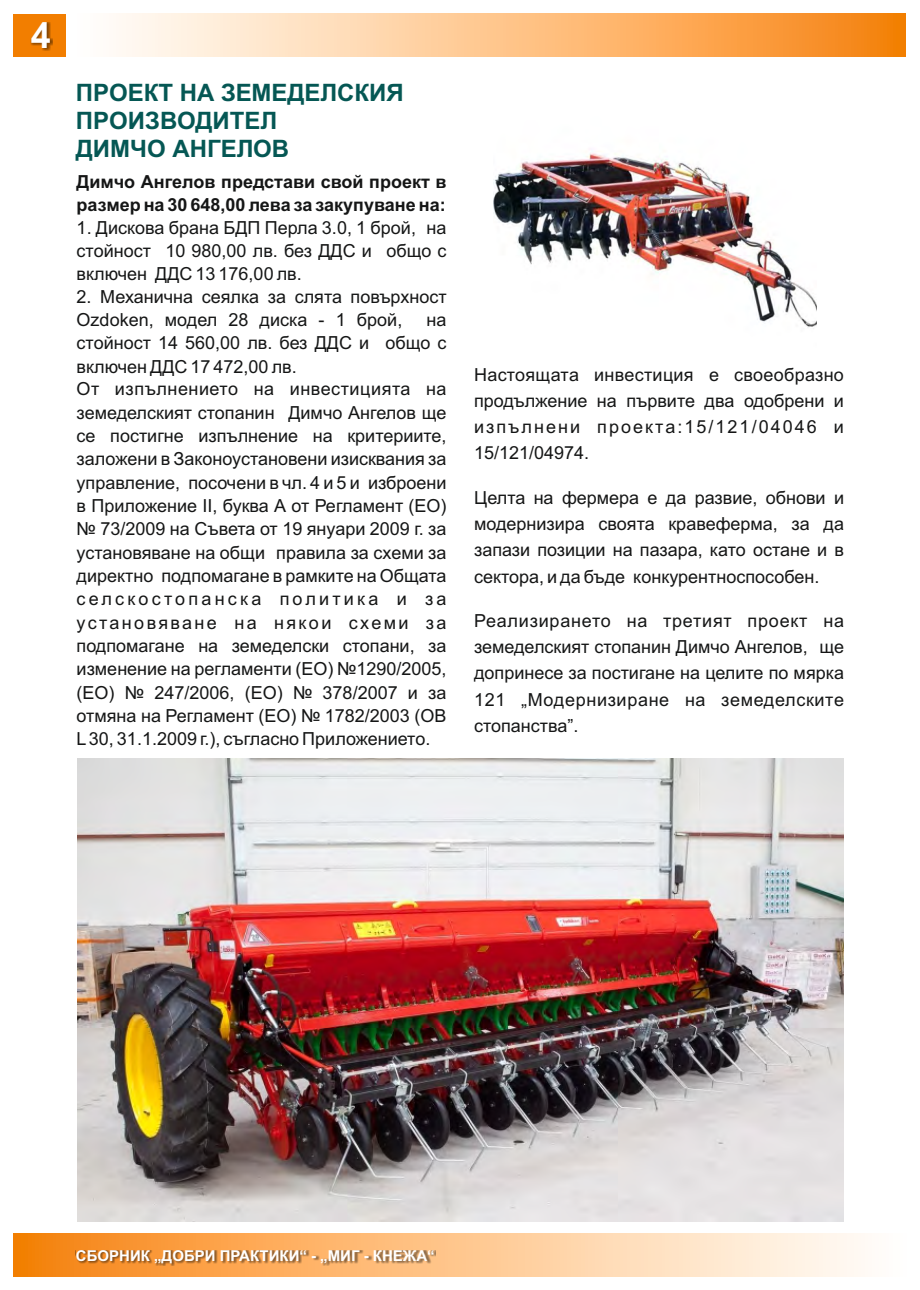
<style>
.page{position:relative;width:920px;height:1290px;background:#fff}
.page>*{position:absolute;margin:0;border:0;box-sizing:border-box;transform-origin:0 0}
.t1{font:700 36px "Arial";color:#fff}
.t2{font:700 24px/28.2px "Arial";color:#055754}
.t3{font:18px/23.2px "Arial";color:#151616;text-align:justify}
.t4{font:700 18px/23.4px "Arial";color:#151616}
.t5{font:700 15px "Arial";color:#fff}
</style>
<div class="page">
<div style="left:76px;top:14px;width:830px;height:43px;background:linear-gradient(to right,#fff,#f98612)"></div>
<div style="left:14px;top:14px;width:52px;height:43px;background:#f27e00"></div>
<div style="left:30px;top:23px;width:22px;height:28px;background:#151616;opacity:.49"></div>
<img style="left:493px;top:153px;width:324px;height:174px">
<img style="left:78px;top:758px;width:765px;height:464px">
<div style="left:14px;top:1233px;width:892px;height:43px;background:linear-gradient(to right,#f98511,#fff)"></div>
<div style="left:76px;top:1250px;width:360px;height:15px;background:#151616;opacity:.49"></div>
<h1 class="t1" style="left:31px;top:22px;width:22px">4</h1>
<h2 class="t2" style="left:76px;top:81px;width:329px">ПРОЕКТ НА ЗЕМЕДЕЛСКИЯ<br>ПРОИЗВОДИТЕЛ<br>ДИМЧО АНГЕЛОВ</h2>
<p class="t4" style="left:77px;top:171px;width:371px">Димчо Ангелов представи свой проект в размер на 30 648,00 лева за закупуване на:</p>
<p class="t3" style="left:77px;top:217px;width:371px">1. Дискова брана БДП Перла 3.0, 1 брой, на стойност 10 980,00 лв. без ДДС и общо с включен ДДС 13 176,00 лв.</p>
<p class="t3" style="left:77px;top:286px;width:371px">2. Механична сеялка за слята повърхност<br>Ozdoken, модел 28 диска - 1 брой,</p>
<p class="t3" style="left:77px;top:310px;width:371px;text-align:left;text-indent:350px">на стойност 14 560,00 лв. без ДДС и общо с включен ДДС 17 472,00 лв.<br>От изпълнението на инвестицията на земеделският стопанин Димчо Ангелов ще се постигне изпълнение на критериите, заложени в Законоустановени изисквания за управление, посочени в чл. 4 и 5 и изброени в Приложение II, буква А от Регламент (ЕО) № 73/2009 на Съвета от 19 януари 2009 г. за установяване на общи правила за схеми за директно подпомагане в рамките на Общата селскостопанска политика и за установяване на някои схеми за подпомагане на земеделски стопани, за изменение на регламенти (EО) №1290/2005, (EО) № 247/2006, (EО) № 378/2007 и за отмяна на Регламент (ЕО) № 1782/2003 (OB L 30, 31.1.2009 г.), съгласно Приложението.</p>
<p class="t3" style="left:474px;top:363px;width:371px;line-height:26.1px">Настоящата инвестиция е своеобразно продължение на първите два одобрени и изпълнени проекта:15/121/04046 и 15/121/04974.</p>
<p class="t3" style="left:474px;top:486px;width:371px;line-height:26.1px">Целта на фермера е да развие, обнови и модернизира своята кравеферма, за да запази позиции на пазара, като остане и в сектора, и да бъде конкурентноспособен.</p>
<p class="t3" style="left:474px;top:609px;width:371px;line-height:26.1px">Реализирането на третият проект на земеделският стопанин Димчо Ангелов, ще допринесе за постигане на целите по мярка 121 „Модернизиране на земеделските стопанства”.</p>
<p class="t5" style="left:76px;top:1250px;width:360px">СБОРНИК „ДОБРИ ПРАКТИКИ“ - „МИГ - КНЕЖА“</p>
</div>
